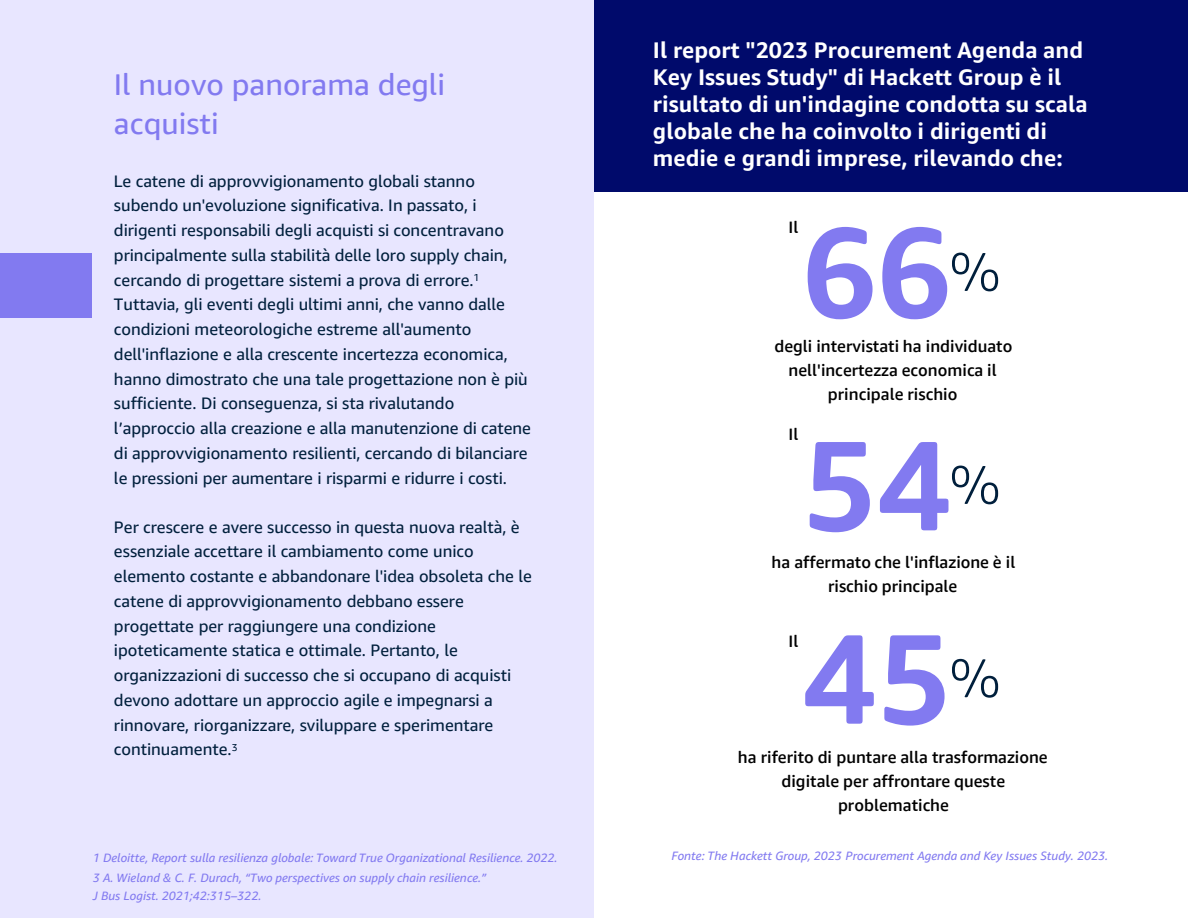
<style>
.page{position:relative;width:1188px;height:918px;background:#fff}
.page>*{position:absolute;margin:0;border:0;box-sizing:border-box;transform-origin:0 0}
.t1{font:700 127.5px "Amazon Ember Display";color:#827af0}
.t2{font:300 54.75px "Amazon Ember Display";color:#001f3c}
.t3{font:30px/38.8px "Amazon Ember Display";color:#827af0}
.t4{font:700 22.5px/27px "Amazon Ember";color:#fff}
.t5{font:16.5px/24.8px "Amazon Ember";letter-spacing:-.005em;color:#001f3c}
.t6{font:500 16.5px/24px "Amazon Ember Display";color:#000;text-align:center}
.t7{font:italic 12px "Amazon Ember";color:#827af0}
</style>
<div class="page">
<div style="left:0;top:0;width:594px;height:918px;background:#e8e6ff"></div>
<div style="left:594px;top:0;width:594px;height:191px;background:#000a6b"></div>
<div style="left:0;top:253px;width:91px;height:65px;background:#827af0"></div>
<p class="t3" style="left:114px;top:66px;width:333px">Il nuovo panorama degli acquisti</p>
<p class="t5" style="left:114px;top:169px;width:419px">Le catene di approvvigionamento globali stanno subendo un'evoluzione significativa. In passato, i dirigenti responsabili degli acquisti si concentravano principalmente sulla stabilità delle loro supply chain, cercando di progettare sistemi a prova di errore.<sup>1<br></sup>Tuttavia, gli eventi degli ultimi anni, che vanno dalle condizioni meteorologiche estreme all'aumento dell'inflazione e alla crescente incertezza economica, hanno dimostrato che una tale progettazione non è più sufficiente. Di conseguenza, si sta rivalutando l’approccio alla creazione e alla manutenzione di catene di approvvigionamento resilienti, cercando di bilanciare le pressioni per aumentare i risparmi e ridurre i costi.</p>
<p class="t5" style="left:114px;top:514px;width:419px">Per crescere e avere successo in questa nuova realtà, è essenziale accettare il cambiamento come unico elemento costante e abbandonare l'idea obsoleta che le catene di approvvigionamento debbano essere progettate per raggiungere una condizione ipoteticamente statica e ottimale. Pertanto, le organizzazioni di successo che si occupano di acquisti devono adottare un approccio agile e impegnarsi a rinnovare, riorganizzare, sviluppare e sperimentare continuamente.<sup>3</sup></p>
<p class="t7" style="left:93px;top:850px;width:466px">1 Deloitte, Report sulla resilienza globale: Toward True Organizational Resilience. 2022.</p>
<p class="t7" style="left:93px;top:870px;width:395px">3 A. Wieland &amp; C. F. Durach, “Two perspectives on supply chain resilience.”</p>
<p class="t7" style="left:93px;top:889px;width:170px">J Bus Logist. 2021;42:315–322.</p>
<p class="t4" style="left:653px;top:36px;width:436px">Il report "2023 Procurement Agenda and Key Issues Study" di Hackett Group è il risultato di un'indagine condotta su scala globale che ha coinvolto i dirigenti di medie e grandi imprese, rilevando che:</p>
<p class="t6" style="left:789px;top:215px;width:11px">Il</p>
<p class="t1" style="left:802px;top:193px;width:151px">66</p>
<p class="t2" style="left:949px;top:238px;width:53px">%</p>
<p class="t6" style="left:774px;top:335px;width:239px">degli intervistati ha individuato nell'incertezza economica il principale rischio</p>
<p class="t6" style="left:789px;top:422px;width:11px">Il</p>
<p class="t1" style="left:802px;top:406px;width:151px">54</p>
<p class="t2" style="left:949px;top:451px;width:53px">%</p>
<p class="t6" style="left:772px;top:551px;width:245px">ha affermato che l'inflazione è il rischio principale</p>
<p class="t6" style="left:789px;top:629px;width:11px">Il</p>
<p class="t1" style="left:802px;top:599px;width:151px">45</p>
<p class="t2" style="left:949px;top:644px;width:53px">%</p>
<p class="t6" style="left:738px;top:745px;width:311px">ha riferito di puntare alla trasformazione digitale per affrontare queste problematiche</p>
<p class="t7" style="left:671px;top:848px;width:438px">Fonte: The Hackett Group, 2023 Procurement Agenda and Key Issues Study. 2023.</p>
</div>
